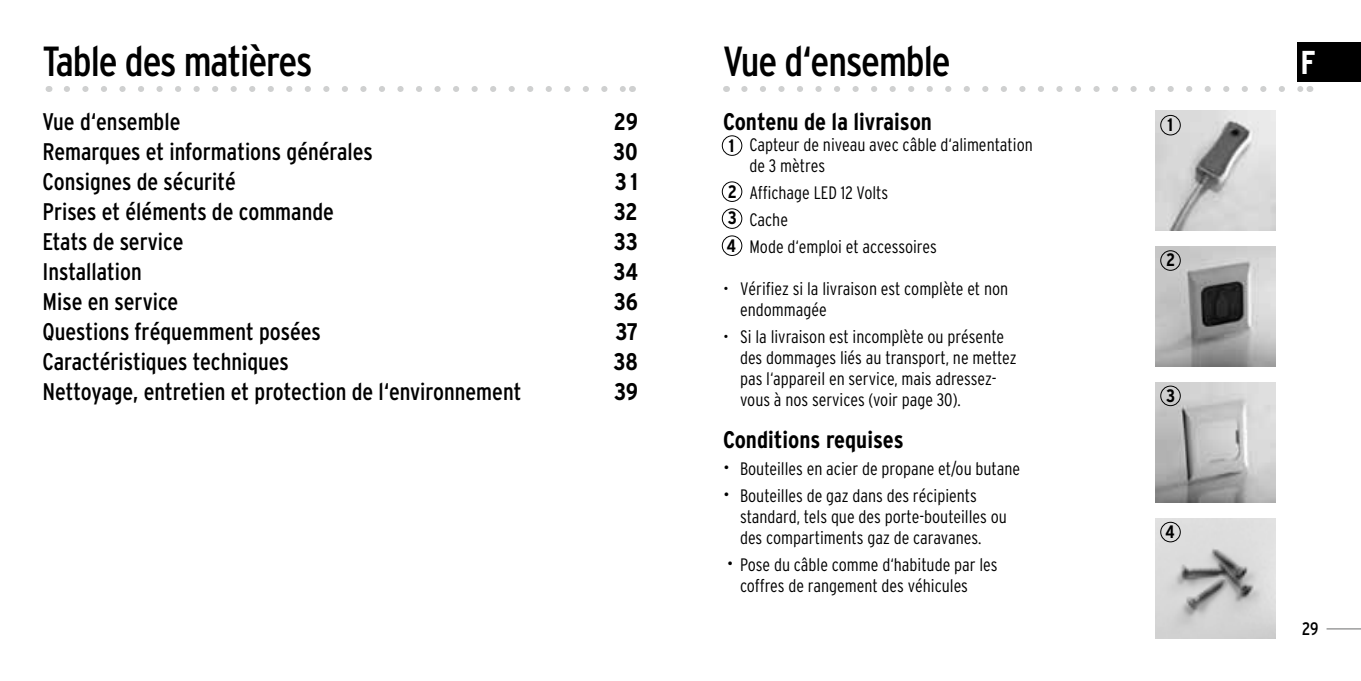
<style>
.page{position:relative;width:1361px;height:681px;background:#fff}
.page>*{position:absolute;margin:0;border:0;box-sizing:border-box;transform-origin:0 0}
.t1{font:condensed 42px "Interstate";letter-spacing:-.025em;color:#000}
.t2{font:700 condensed 33px "Interstate";color:#fff}
.t3{font:condensed 24px "Interstate";color:#000}
.t4{font:700 condensed 24px "Interstate";color:#000}
.t5{font:300 condensed 18px/21px "Interstate";color:#000}
.t6{font:700 condensed 18px/27px "Interstate";color:#000;text-align:justify}
.t7{font:condensed 18px "Interstate";color:#000}
.s1{font-size:21px}
</style>
<div class="page">
<svg style="left:67px;top:86px;width:556px;height:6px"></svg>
<svg style="left:744px;top:86px;width:556px;height:6px"></svg>
<img style="left:1156px;top:382px;width:120px;height:120px">
<img style="left:1156px;top:518px;width:120px;height:120px">
<img style="left:1156px;top:246px;width:120px;height:120px">
<img style="left:1156px;top:111px;width:120px;height:120px">
<div style="left:1160px;top:250px;width:20px;height:20px;border:1px solid #000;border-radius:50%"></div>
<div style="left:1160px;top:385px;width:20px;height:21px;border:1px solid #000;border-radius:50%"></div>
<div style="left:1160px;top:521px;width:20px;height:21px;border:1px solid #000;border-radius:50%"></div>
<div style="left:722px;top:135px;width:20px;height:21px;border:1px solid #000;border-radius:50%"></div>
<div style="left:722px;top:181px;width:20px;height:21px;border:1px solid #000;border-radius:50%"></div>
<div style="left:722px;top:208px;width:20px;height:21px;border:1px solid #000;border-radius:50%"></div>
<div style="left:722px;top:235px;width:20px;height:21px;border:1px solid #000;border-radius:50%"></div>
<div style="left:1160px;top:115px;width:20px;height:20px;border:1px solid #000;border-radius:50%"></div>
<div style="left:1297px;top:43px;width:64px;height:39px;background:#000"></div>
<hr style="left:1326px;top:627px;width:35px;height:2px;background:#9c9d9d">
<h1 class="t1" style="left:43px;top:38px;width:271px">Table des matières</h1>
<h1 class="t1" style="left:723px;top:38px;width:229px">Vue d‘ensemble</h1>
<h3 class="t4" style="left:723px;top:108px;width:210px">Contenu de la livraison</h3>
<p class="t5" style="left:749px;top:134px;width:285px">Capteur de niveau avec câble d‘alimentation de 3 mètres</p>
<p class="t5" style="left:749px;top:179px;width:189px;line-height:27px">Affichage LED 12 Volts<br>Cache<br>Mode d‘emploi et accessoires</p>
<p class="t5" style="left:740px;top:278px;width:270px;text-indent:-17px">• Vérifiez si la livraison est complète et non endommagée</p>
<p class="t5" style="left:740px;top:326px;width:278px;text-indent:-17px">• Si la livraison est incomplète ou présente des dommages liés au transport, ne mettez pas l‘appareil en service, mais adressez&shy;vous à nos services (voir page 30).</p>
<h3 class="t4" style="left:723px;top:426px;width:182px">Conditions requises</h3>
<p class="t5" style="left:723px;top:458px;width:299px"><span class="s1">•</span> Bouteilles en acier de propane et/ou butane</p>
<p class="t5" style="left:740px;top:485px;width:268px;text-indent:-17px"><span class="s1">•</span> Bouteilles de gaz dans des récipients standard, tels que des porte-bouteilles ou des compartiments gaz de caravanes.</p>
<p class="t5" style="left:740px;top:554px;width:259px;text-indent:-13px"><span class="s1">•</span> Pose du câble comme d‘habitude par les coffres de rangement des véhicules</p>
<h3 class="t3" style="left:43px;top:108px;width:139px">Vue d‘ensemble</h3>
<h3 class="t4" style="left:614px;top:108px;width:26px">29</h3>
<h3 class="t3" style="left:43px;top:138px;width:332px">Remarques et informations générales</h3>
<h3 class="t4" style="left:613px;top:138px;width:26px">30</h3>
<h3 class="t3" style="left:43px;top:168px;width:195px">Consignes de sécurité</h3>
<h3 class="t4" style="left:615px;top:168px;width:25px">31</h3>
<h3 class="t3" style="left:43px;top:198px;width:293px">Prises et éléments de commande</h3>
<h3 class="t4" style="left:614px;top:198px;width:26px">32</h3>
<h3 class="t3" style="left:43px;top:228px;width:143px">Etats de service</h3>
<h3 class="t4" style="left:614px;top:228px;width:26px">33</h3>
<h3 class="t3" style="left:43px;top:258px;width:101px">Installation</h3>
<h3 class="t4" style="left:613px;top:258px;width:26px">34</h3>
<h3 class="t3" style="left:43px;top:288px;width:137px">Mise en service</h3>
<h3 class="t4" style="left:614px;top:288px;width:26px">36</h3>
<h3 class="t3" style="left:43px;top:318px;width:280px">Questions fréquemment posées</h3>
<h3 class="t4" style="left:615px;top:318px;width:24px">37</h3>
<h3 class="t3" style="left:43px;top:348px;width:248px">Caractéristiques techniques</h3>
<h3 class="t4" style="left:613px;top:348px;width:26px">38</h3>
<h3 class="t3" style="left:43px;top:378px;width:480px">Nettoyage, entretien et protection de l‘environnement</h3>
<h3 class="t4" style="left:614px;top:378px;width:25px">39</h3>
<p class="t6" style="left:729px;top:132px;width:7px">1</p>
<p class="t6" style="left:727px;top:177px;width:12px">2<br>3<br>4</p>
<p class="t6" style="left:1167px;top:111px;width:7px">1</p>
<p class="t6" style="left:1166px;top:246px;width:11px">2</p>
<p class="t6" style="left:1166px;top:381px;width:11px">3</p>
<p class="t6" style="left:1165px;top:517px;width:11px">4</p>
<h2 class="t2" style="left:1300px;top:44px;width:17px">F</h2>
<p class="t7" style="left:1301px;top:618px;width:18px">29</p>
</div>
